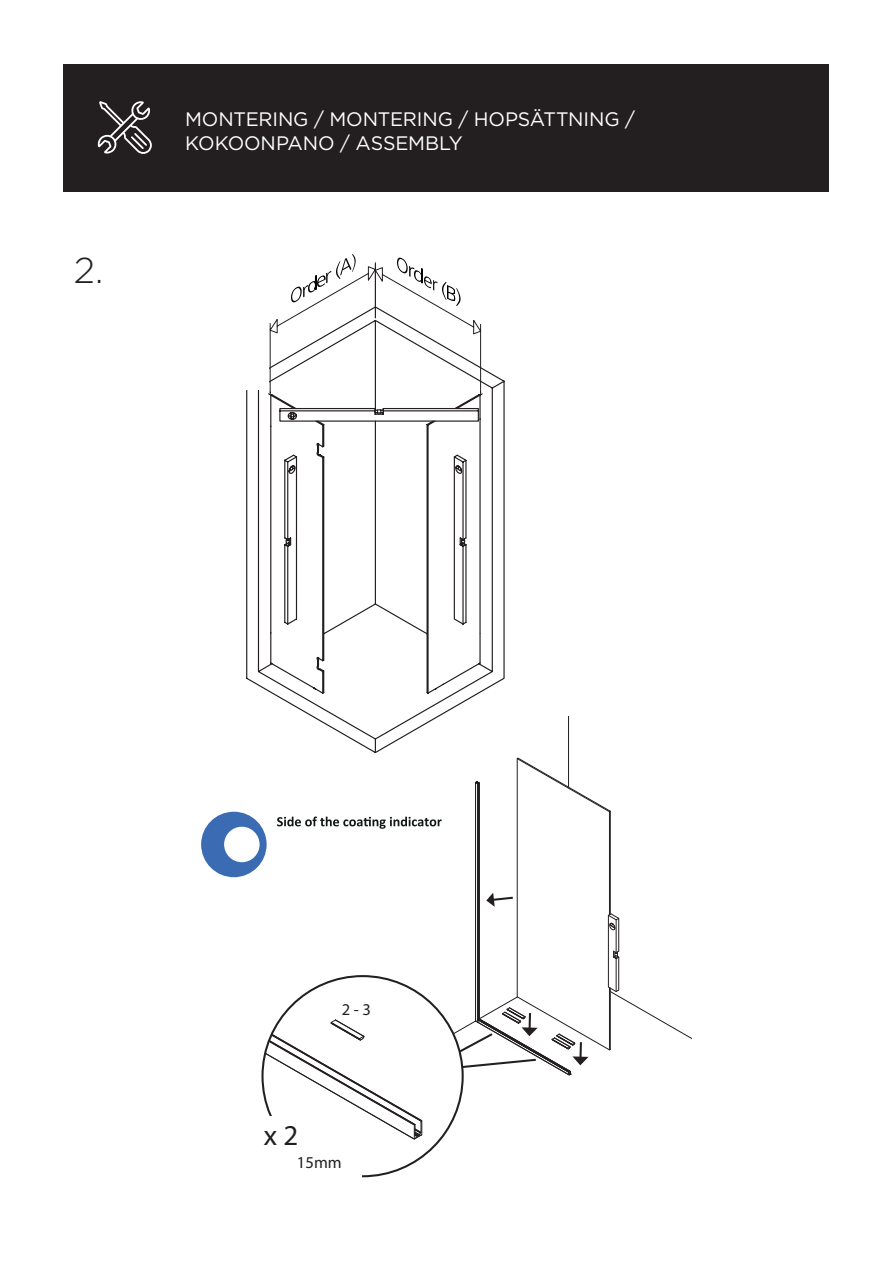
<style>
.page{position:relative;width:893px;height:1263px;background:#fff}
.page>*{position:absolute;margin:0;border:0;box-sizing:border-box;transform-origin:0 0}
.t1{font:300 36px "Gotham";color:#231f20}
.t2{font:28.8px "Avenir Next";color:#231f20}
.t3{font:19.5px/24px "Gotham";letter-spacing:-.005em;color:#fff}
.t4{font:16.65px "Myriad Pro";color:#231f20}
.t5{font:300 16.5px "Trade Gothic LT Std";color:#231f20}
</style>
<div class="page">
<div style="left:64px;top:64px;width:765px;height:127px;background:#231f20"></div>
<svg style="left:97px;top:101px;width:55px;height:53px"></svg>
<svg style="left:246px;top:368px;width:259px;height:386px"></svg>
<svg style="left:279px;top:407px;width:200px;height:219px"></svg>
<img style="left:344px;top:259px;width:5px;height:3px">
<img style="left:352px;top:254px;width:4px;height:8px">
<img style="left:397px;top:257px;width:9px;height:5px">
<svg style="left:267px;top:262px;width:216px;height:134px"></svg>
<hr style="left:568px;top:717px;width:1px;height:70px;background:#231f20">
<svg style="left:262px;top:757px;width:430px;height:383px"></svg>
<div style="left:201px;top:812px;width:66px;height:65px;background:#3b6cb3;border-radius:50%"></div>
<div style="left:224px;top:827px;width:36px;height:35px;background:#fff;border-radius:50%"></div>
<div style="left:171px;top:285px;width:97px;height:105px;background:#fff"></div>
<p class="t1" style="left:74px;top:248px;width:31px">2.</p>
<p class="t3" style="left:185px;top:106px;width:452px">MONTERING / MONTERING / HOPSÄTTNING /<br>KOKOONPANO / ASSEMBLY</p>
<p class="t2" style="left:264px;top:1117px;width:36px">x 2</p>
<p class="t5" style="left:342px;top:999px;width:30px">2 - 3</p>
<p class="t4" style="left:297px;top:1152px;width:46px">15mm</p>
</div>
